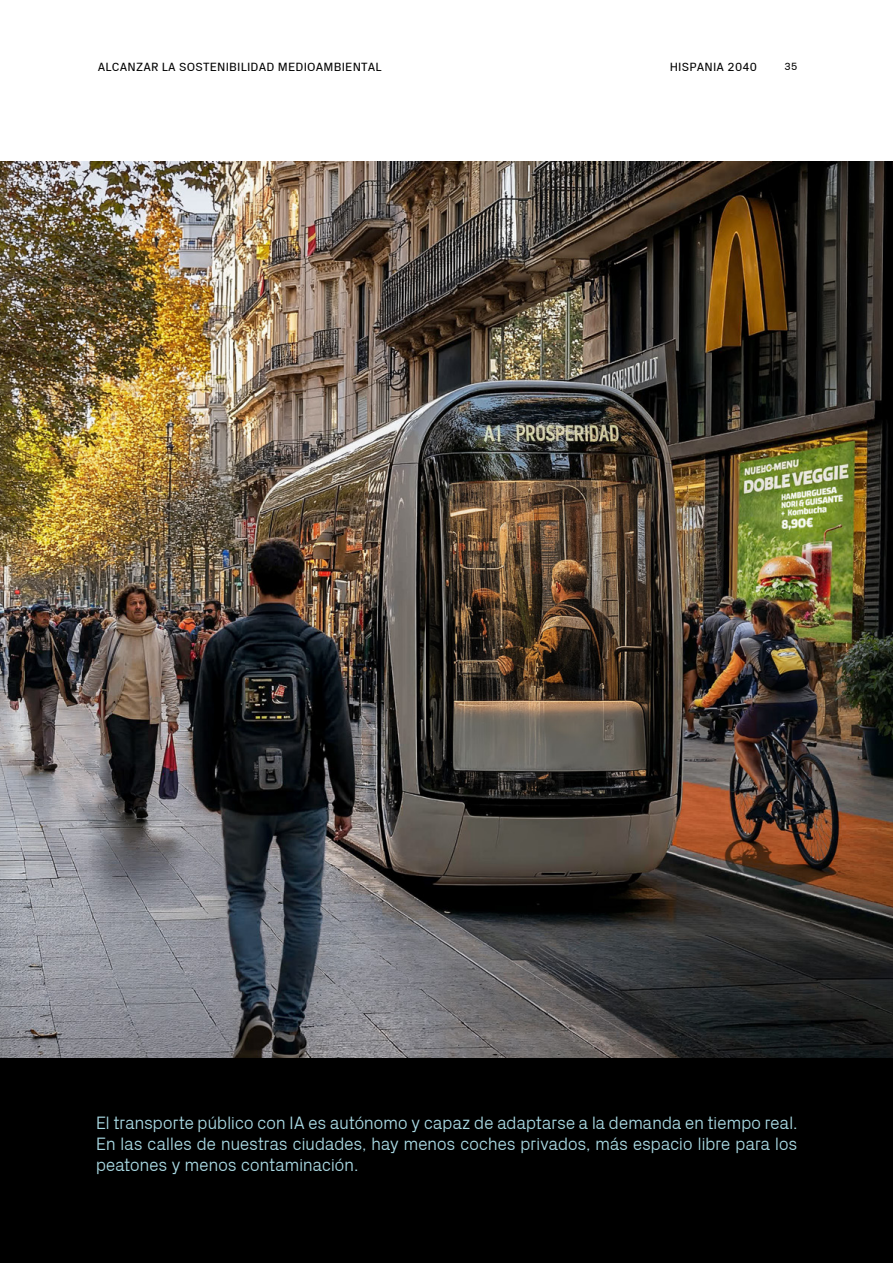
<style>
.page{position:relative;width:893px;height:1263px;background:#fff}
.page>*{position:absolute;margin:0;border:0;box-sizing:border-box;transform-origin:0 0}
.DESTACADOS{font:300 18px/21px "Px Grotesk";letter-spacing:-.025em;color:#abdbe5;text-align:justify}
.t1{font:12px "Px Grotesk";letter-spacing:.015em;color:#000}
.t2{font:10.5px "Px Grotesk";color:#000}
</style>
<div class="page">
<img style="left:0;top:162px;width:893px;height:897px">
<div style="left:0;top:1059px;width:893px;height:204px;background:#000"></div>
<p class="t1" style="left:98px;top:60px;width:285px">ALCANZAR LA SOSTENIBILIDAD MEDIOAMBIENTAL</p>
<p class="t1" style="left:670px;top:60px;width:89px">HISPANIA 2040</p>
<p class="t2" style="left:784px;top:60px;width:14px">35</p>
<p class="DESTACADOS" style="left:96px;top:1111px;width:703px">El transporte público con IA es autónomo y capaz de adaptarse a la demanda en tiempo real.<br>En las calles de nuestras ciudades, hay menos coches privados, más espacio libre para los peatones y menos contaminación.</p>
</div>
